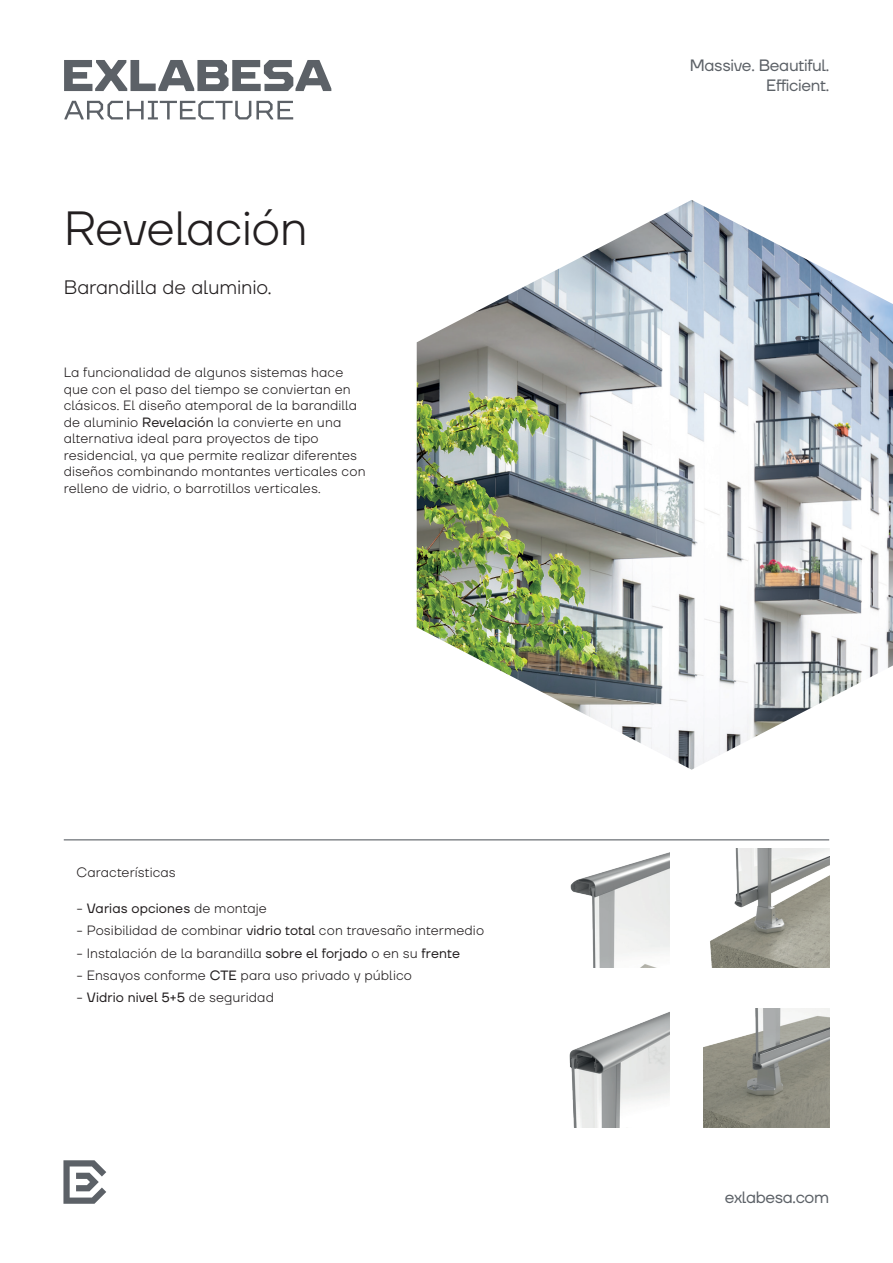
<style>
.page{position:relative;width:893px;height:1263px;background:#fff}
.page>*{position:absolute;margin:0;border:0;box-sizing:border-box;transform-origin:0 0}
.t1{font:300 48px "TT Firs Neue";letter-spacing:-.015em;color:#231f20}
.t2{font:300 19.5px "TT Firs Neue";letter-spacing:-.01em;color:#231f20}
.t3{font:16.5px/19.8px "TT Firs Neue";letter-spacing:-.02em;color:#5c6167;text-align:right}
.t4{font:300 13.5px/16.5px "TT Firs Neue";letter-spacing:.005em;color:#231f20}
.t5{font:13.5px "TT Firs Neue";letter-spacing:.01em;color:#231f20}
.s1{font-weight:400}
.s2{font-weight:300}
</style>
<div class="page">
<svg style="left:64px;top:60px;width:267px;height:31px"></svg>
<svg style="left:64px;top:101px;width:229px;height:18px"></svg>
<hr style="left:64px;top:839px;width:765px;height:1px;background:#5c6167">
<svg style="left:63px;top:1160px;width:43px;height:44px"></svg>
<img style="left:417px;top:200px;width:476px;height:570px">
<img style="left:570px;top:852px;width:100px;height:116px">
<img style="left:703px;top:1008px;width:126px;height:119px">
<img style="left:569px;top:1011px;width:101px;height:116px">
<img style="left:710px;top:849px;width:119px;height:119px">
<h1 class="t1" style="left:64px;top:196px;width:245px">Revelación</h1>
<h2 class="t2" style="left:64px;top:274px;width:209px">Barandilla de aluminio.</h2>
<p class="t4" style="left:64px;top:364px;width:303px">La funcionalidad de algunos sistemas hace que con el paso del tiempo se conviertan en clásicos. El diseño atemporal de la barandilla de aluminio <span class="s1">Revelación</span> la convierte en una alternativa ideal para proyectos de tipo residencial, ya que permite realizar diferentes diseños combinando montantes verticales con relleno de vidrio, o barrotillos verticales.</p>
<p class="t4" style="left:77px;top:864px;width:101px">Características</p>
<p class="t5" style="left:77px;top:899px;width:192px"><span class="s2">-</span> Varias opciones <span class="s2">de montaje</span></p>
<p class="t4" style="left:77px;top:922px;width:409px">- Posibilidad de combinar <span class="s1">vidrio total</span> con travesaño intermedio</p>
<p class="t4" style="left:77px;top:944px;width:385px">- Instalación de la barandilla <span class="s1">sobre el forjado</span> o en su <span class="s1">frente</span></p>
<p class="t4" style="left:77px;top:966px;width:337px">- Ensayos conforme <span class="s1">CTE</span> para uso privado y público</p>
<p class="t5" style="left:77px;top:988px;width:199px"><span class="s2">-</span> Vidrio nivel 5+5 <span class="s2">de seguridad</span></p>
<p class="t3" style="left:690px;top:55px;width:141px">Massive. Beautiful.<br>Efficient.</p>
<p class="t3" style="left:725px;top:1187px;width:106px">exlabesa.com</p>
</div>
